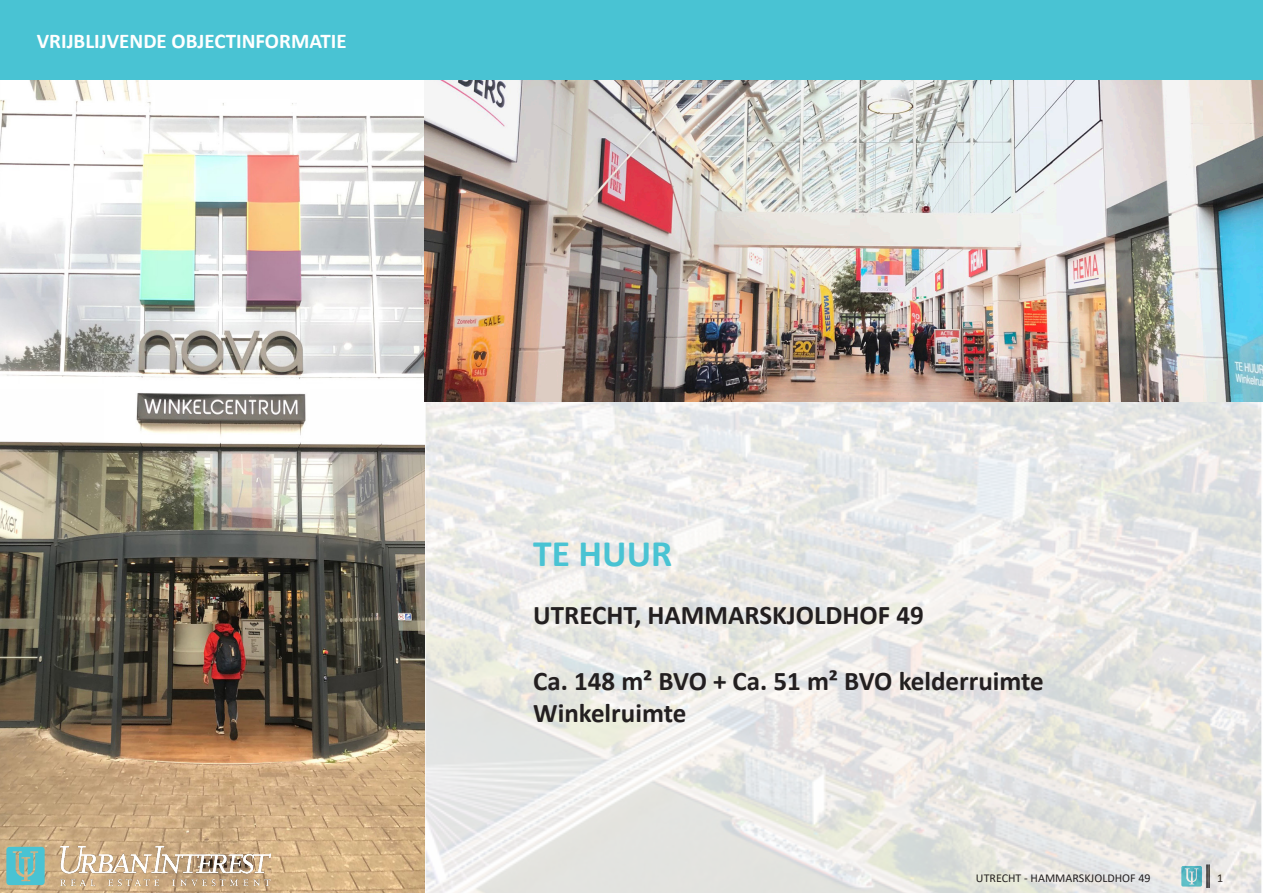
<style>
.page{position:relative;width:1263px;height:893px;background:#fff}
.page>*{position:absolute;margin:0;border:0;box-sizing:border-box;transform-origin:0 0}
.Basisalinea{font:700 37.5px "Calibri";color:#49c3d3}
.Basisalinea-2{font:700 27px "Calibri";color:#231f20}
.Basisalinea-3{font:700 21px "Calibri";color:#fff}
.Basisalinea-4{font:12px "Calibri";color:#231f20}
</style>
<div class="page">
<div style="left:0;top:0;width:1263px;height:80px;background:#49c3d3"></div>
<img style="left:0;top:80px;width:1263px;height:813px">
<svg style="left:6px;top:847px;width:39px;height:38px"></svg>
<img style="left:60px;top:847px;width:210px;height:38px">
<p class="Basisalinea-3" style="left:37px;top:26px;width:311px">VRIJBLIJVENDE OBJECTINFORMATIE</p>
<p class="Basisalinea" style="left:533px;top:527px;width:141px">TE HUUR</p>
<p class="Basisalinea-2" style="left:533px;top:595px;width:392px">UTRECHT, HAMMARSKJOLDHOF 49</p>
<p class="Basisalinea-2" style="left:533px;top:662px;width:512px">Ca. 148 m² BVO + Ca. 51 m² BVO kelderruimte</p>
<p class="Basisalinea-2" style="left:533px;top:694px;width:155px">Winkelruimte</p>
<p class="Basisalinea-4" style="left:976px;top:870px;width:176px">UTRECHT - HAMMARSKJOLDHOF 49</p>
<p class="Basisalinea-4" style="left:1217px;top:870px;width:8px">1</p>
</div>
